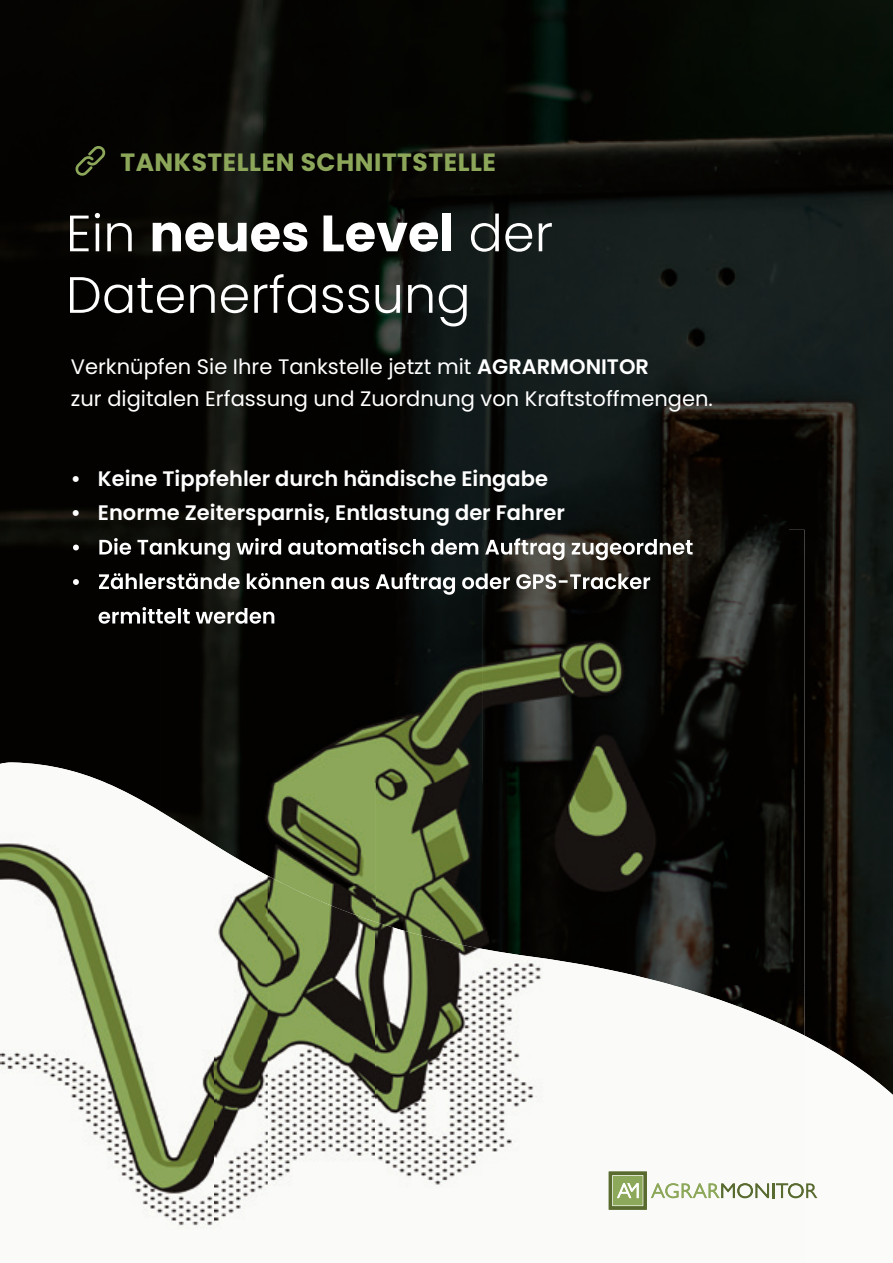
<style>
.page{position:relative;width:893px;height:1263px;background:#fff}
.page>*{position:absolute;margin:0;border:0;box-sizing:border-box;transform-origin:0 0}
.t1{font:300 51px/61.5px "Poppins";color:#fff}
.t2{font:700 24.9px "Poppins";letter-spacing:.02em;color:#8da75a}
.t3{font:21px/31.5px "Poppins";color:#fff}
.t4{font:600 21px "Poppins";color:#fff}
.s1{font-weight:700}
.s2{font-weight:600}
</style>
<div class="page">
<img style="left:263px;top:0;width:630px;height:521px">
<img style="left:0;top:0;width:263px;height:530px">
<img style="left:789px;top:521px;width:104px;height:241px">
<img style="left:262px;top:521px;width:527px;height:9px">
<svg style="left:804px;top:762px;width:89px;height:437px"></svg>
<svg style="left:75px;top:145px;width:31px;height:31px"></svg>
<img style="left:0;top:530px;width:804px;height:253px">
<img style="left:376px;top:783px;width:428px;height:183px">
<img style="left:215px;top:783px;width:161px;height:93px">
<img style="left:0;top:762px;width:215px;height:468px">
<img style="left:214px;top:845px;width:54px;height:385px">
<img style="left:268px;top:876px;width:108px;height:310px">
<img style="left:375px;top:922px;width:215px;height:265px">
<img style="left:591px;top:966px;width:213px;height:244px">
<svg style="left:73px;top:545px;width:8px;height:9px"></svg>
<img style="left:99px;top:538px;width:594px;height:22px">
<svg style="left:73px;top:579px;width:8px;height:10px"></svg>
<img style="left:99px;top:573px;width:552px;height:22px">
<img style="left:99px;top:607px;width:175px;height:17px">
<img style="left:609px;top:1171px;width:38px;height:39px">
<img style="left:612px;top:1175px;width:31px;height:31px">
<img style="left:617px;top:1183px;width:10px;height:15px">
<img style="left:627px;top:1183px;width:12px;height:15px">
<svg style="left:651px;top:1183px;width:166px;height:15px"></svg>
<img style="left:776px;top:1183px;width:28px;height:15px">
<p class="t2" style="left:120px;top:148px;width:377px">TANKSTELLEN SCHNITTSTELLE</p>
<h1 class="t1" style="left:66px;top:203px;width:489px">Ein <span class="s1">neues Level</span> der<br>Datenerfassung</h1>
<p class="t3" style="left:71px;top:351px;width:644px">Verknüpfen Sie Ihre Tankstelle jetzt mit <span class="s2">AGRARMONITOR<br></span>zur digitalen Erfassung und Zuordnung von Kraftstoffmengen.</p>
<p class="t4" style="left:71px;top:466px;width:479px">• Keine Tippfehler durch händische Eingabe</p>
<p class="t4" style="left:71px;top:500px;width:496px">• Enorme Zeitersparnis, Entlastung der Fahrer</p>
</div>
